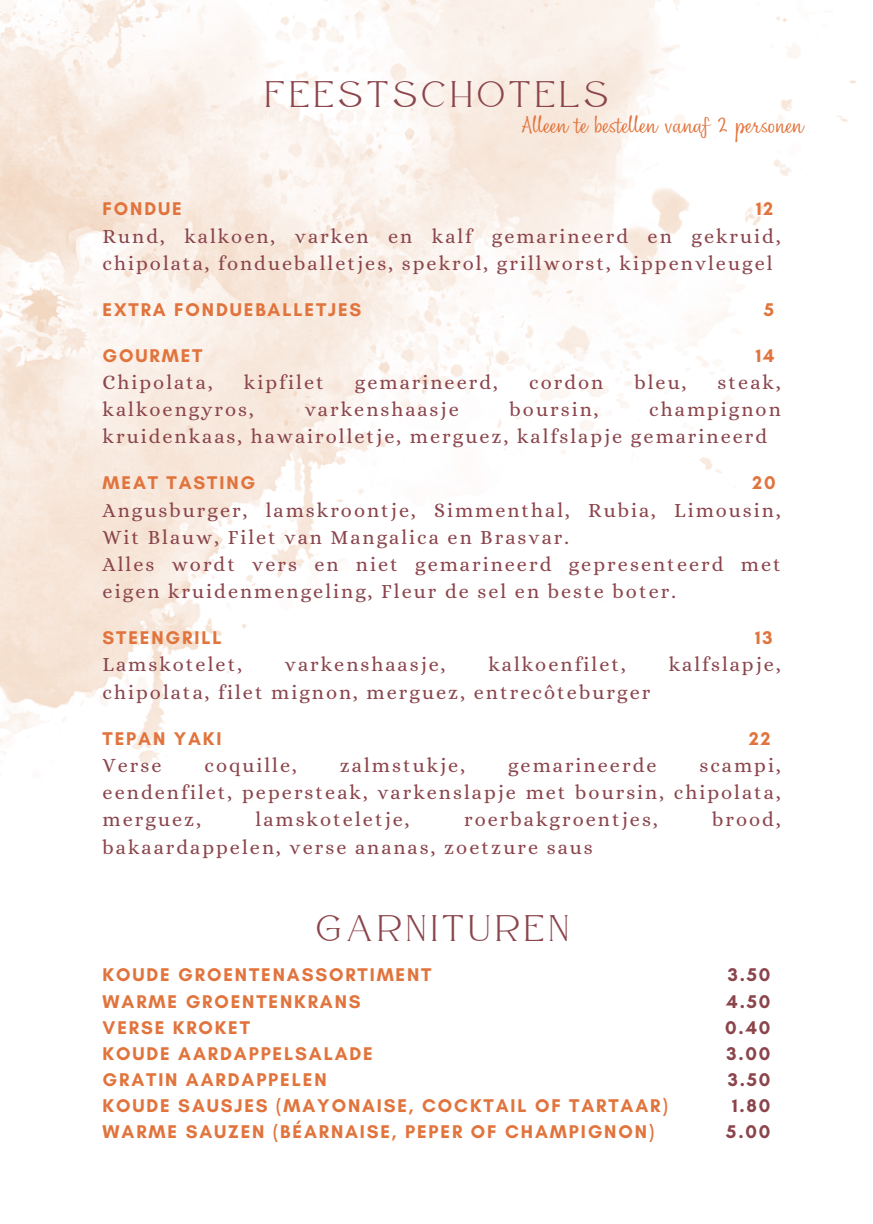
<style>
.page{position:relative;width:873px;height:1224px;background:#fff}
.page>*{position:absolute;margin:0;border:0;box-sizing:border-box;transform-origin:0 0}
.t1{font:37px "Atteron";letter-spacing:.13em;color:#8b454c}
.t2{font:21.8px "Nefelibata Script";color:#e1743d}
.t3{font:20.2px/27.2px "Alice";letter-spacing:.1em;color:#8b454c}
.t4{font:700 18.8px "Glacial Indifference";letter-spacing:.1em;color:#e1743d}
.t5{font:700 18.8px "Glacial Indifference";letter-spacing:.1em;color:#8b454c}
</style>
<div class="page">
<img style="left:0;top:0;width:856px;height:776px">
<p class="t1" style="left:265px;top:72px;width:345px">FEESTSCHOTELS</p>
<h1 class="t2" style="left:521px;top:109px;width:284px">Alleen te bestellen vanaf 2 personen</h1>
<p class="t4" style="left:103px;top:198px;width:81px">FONDUE</p>
<p class="t4" style="left:756px;top:198px;width:19px">12</p>
<p class="t3" style="left:103px;top:222px;width:680px">Rund, kalkoen, varken en kalf gemarineerd en gekruid, chipolata, fondueballetjes, spekrol, grillworst, kippenvleugel</p>
<p class="t4" style="left:103px;top:298px;width:260px">EXTRA FONDUEBALLETJES</p>
<p class="t4" style="left:764px;top:298px;width:12px">5</p>
<p class="t4" style="left:103px;top:344px;width:101px">GOURMET</p>
<p class="t4" style="left:756px;top:344px;width:20px">14</p>
<p class="t3" style="left:103px;top:368px;width:112px">Chipolata,</p>
<p class="t3" style="left:244px;top:368px;width:81px">kipfilet</p>
<p class="t3" style="left:355px;top:368px;width:145px">gemarineerd,</p>
<p class="t3" style="left:529px;top:368px;width:76px">cordon</p>
<p class="t3" style="left:634px;top:368px;width:54px">bleu,</p>
<p class="t3" style="left:718px;top:368px;width:65px">steak,</p>
<p class="t3" style="left:103px;top:396px;width:153px">kalkoengyros,</p>
<p class="t3" style="left:305px;top:396px;width:156px">varkenshaasje</p>
<p class="t3" style="left:510px;top:396px;width:90px">boursin,</p>
<p class="t3" style="left:103px;top:396px;width:680px;text-indent:547px">champignon kruidenkaas, hawairolletje, merguez, kalfslapje gemarineerd</p>
<p class="t4" style="left:103px;top:471px;width:154px">MEAT TASTING</p>
<p class="t4" style="left:753px;top:471px;width:25px">20</p>
<p class="t3" style="left:103px;top:496px;width:680px">Angusburger, lamskroontje, Simmenthal, Rubia, Limousin, Wit Blauw, Filet van Mangalica en Brasvar.<br>Alles wordt vers en niet gemarineerd gepresenteerd met eigen kruidenmengeling, Fleur de sel en beste boter.</p>
<p class="t4" style="left:103px;top:626px;width:120px">STEENGRILL</p>
<p class="t4" style="left:755px;top:626px;width:19px">13</p>
<p class="t3" style="left:103px;top:651px;width:141px">Lamskotelet,</p>
<p class="t3" style="left:285px;top:651px;width:162px">varkenshaasje,</p>
<p class="t3" style="left:488px;top:651px;width:139px">kalkoenfilet,</p>
<p class="t3" style="left:669px;top:651px;width:114px">kalfslapje,</p>
<p class="t3" style="left:103px;top:678px;width:549px">chipolata, filet mignon, merguez, entrecôteburger</p>
<p class="t4" style="left:103px;top:727px;width:120px">TEPAN YAKI</p>
<p class="t4" style="left:749px;top:727px;width:23px">22</p>
<p class="t3" style="left:103px;top:751px;width:60px">Verse</p>
<p class="t3" style="left:204px;top:751px;width:94px">coquille,</p>
<p class="t3" style="left:340px;top:751px;width:127px">zalmstukje,</p>
<p class="t3" style="left:508px;top:751px;width:150px">gemarineerde</p>
<p class="t3" style="left:103px;top:751px;width:680px;text-align:justify;text-indent:597px">scampi, eendenfilet, pepersteak, varkenslapje met boursin, chipolata, merguez,</p>
<p class="t3" style="left:256px;top:806px;width:156px">lamskoteletje,</p>
<p class="t3" style="left:464px;top:806px;width:195px">roerbakgroentjes,</p>
<p class="t3" style="left:712px;top:806px;width:70px">brood,</p>
<p class="t3" style="left:103px;top:833px;width:492px">bakaardappelen, verse ananas, zoetzure saus</p>
<h2 class="t1" style="left:317px;top:906px;width:254px">GARNITUREN</h2>
<h1 class="t4" style="left:103px;top:964px;width:330px">KOUDE GROENTENASSORTIMENT</h1>
<p class="t4" style="left:103px;top:990px;width:260px">WARME GROENTENKRANS</p>
<p class="t4" style="left:103px;top:1016px;width:149px">VERSE KROKET</p>
<p class="t4" style="left:103px;top:1042px;width:272px">KOUDE AARDAPPELSALADE</p>
<p class="t4" style="left:103px;top:1068px;width:226px">GRATIN AARDAPPELEN</p>
<p class="t4" style="left:103px;top:1094px;width:567px">KOUDE SAUSJES (MAYONAISE, COCKTAIL OF TARTAAR)</p>
<p class="t4" style="left:103px;top:1121px;width:553px">WARME SAUZEN (BÉARNAISE, PEPER OF CHAMPIGNON)</p>
<p class="t5" style="left:728px;top:964px;width:44px">3.50</p>
<p class="t5" style="left:727px;top:990px;width:45px">4.50</p>
<p class="t5" style="left:725px;top:1016px;width:47px">0.40</p>
<p class="t5" style="left:726px;top:1042px;width:46px">3.00</p>
<p class="t5" style="left:728px;top:1068px;width:44px">3.50</p>
<p class="t5" style="left:732px;top:1094px;width:40px">1.80</p>
<p class="t5" style="left:726px;top:1121px;width:46px">5.00</p>
</div>
